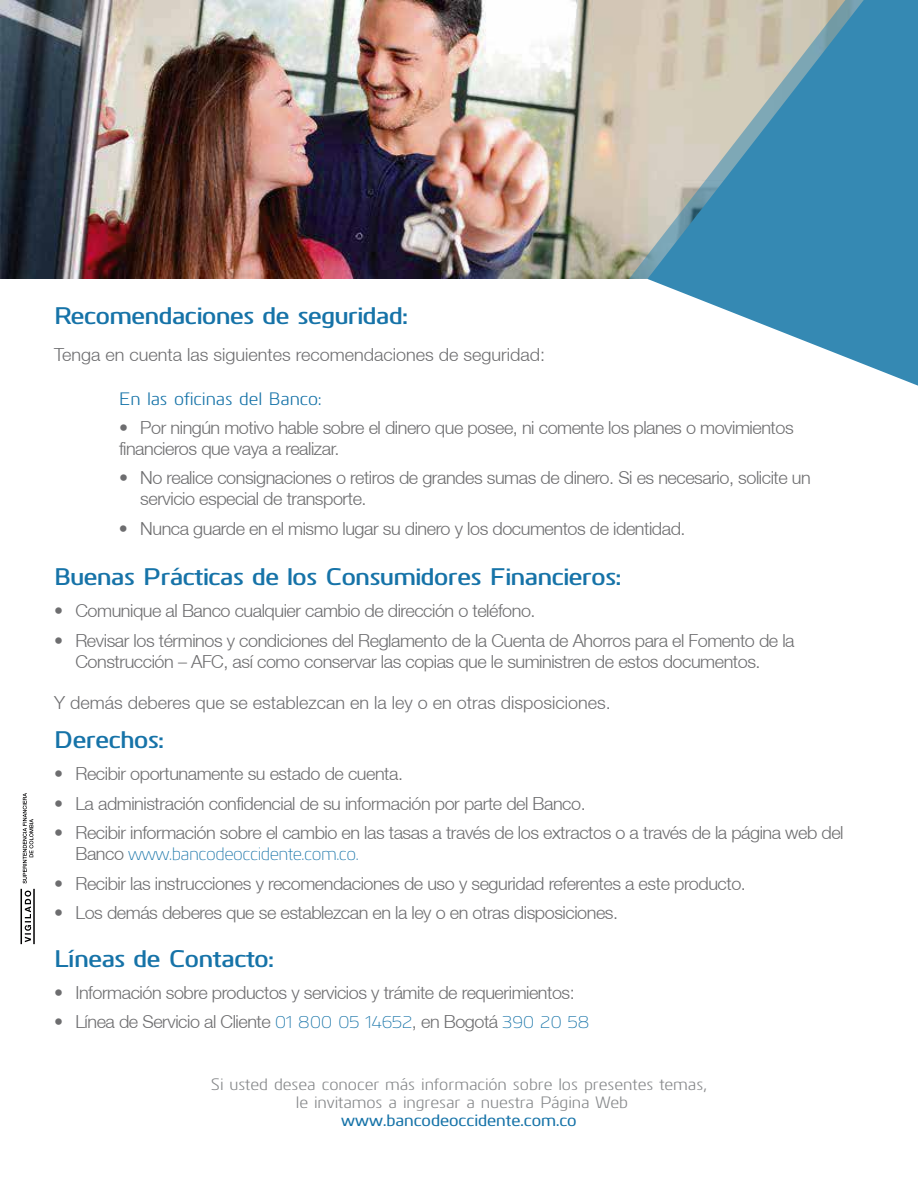
<style>
.page{position:relative;width:918px;height:1188px;background:#fff}
.page>*{position:absolute;margin:0;border:0;box-sizing:border-box;transform-origin:0 0}
.t1{font:600 24px "Kuro";letter-spacing:-.01em;color:#1673a8}
.t2{font:300 18px/21px "Helvetica Neue";letter-spacing:-.025em;color:#6d6d6f}
.t3{font:300 18px "Helvetica Neue";color:#6d6d6f}
.t4{font:300 18px "Kuro";letter-spacing:-.025em;color:#1673a8}
.t5{font:18px "Kuro";color:#1673a8}
.t6{font:16.5px/18px "Kuro";color:#87898b;text-align:center}
.t7{font:500 16.5px "Kuro";color:#1673a8}
.s1{font-family:"Helvetica Neue";color:#6d6d6f}
.s2{font-family:"Kuro";color:#1673a8}
</style>
<div class="page">
<svg style="left:21px;top:793px;width:14px;height:151px"></svg>
<img style="left:0;top:0;width:629px;height:279px">
<svg style="left:648px;top:279px;width:270px;height:107px"></svg>
<svg style="left:629px;top:0;width:289px;height:279px;background:#73a2b4"></svg>
<h1 class="t1" style="left:54px;top:298px;width:355px">Recomendaciones de seguridad:</h1>
<p class="t3" style="left:54px;top:344px;width:493px">Tenga en cuenta las siguientes recomendaciones de seguridad:</p>
<p class="t5" style="left:119px;top:385px;width:204px">En las oficinas del Banco:</p>
<p class="t2" style="left:119px;top:416px;width:676px">• Por ningún motivo hable sobre el dinero que posee, ni comente los planes o movimientos financieros que vaya a realizar.</p>
<p class="t2" style="left:140px;top:467px;width:672px;text-indent:-21px">• No realice consignaciones o retiros de grandes sumas de dinero. Si es necesario, solicite un servicio especial de transporte.</p>
<p class="t2" style="left:119px;top:517px;width:568px">• Nunca guarde en el mismo lugar su dinero y los documentos de identidad.</p>
<h1 class="t1" style="left:54px;top:559px;width:569px">Buenas Prácticas de los Consumidores Financieros:</h1>
<p class="t2" style="left:54px;top:600px;width:483px">• Comunique al Banco cualquier cambio de dirección o teléfono.</p>
<p class="t2" style="left:75px;top:630px;width:721px;text-indent:-21px">• Revisar los términos y condiciones del Reglamento de la Cuenta de Ahorros para el Fomento de la<br>Construcción – AFC, así como conservar las copias que le suministren de estos documentos.</p>
<p class="t3" style="left:54px;top:692px;width:558px">Y demás deberes que se establezcan en la ley o en otras disposiciones.</p>
<h1 class="t1" style="left:54px;top:722px;width:111px">Derechos:</h1>
<p class="t2" style="left:54px;top:763px;width:350px">• Recibir oportunamente su estado de cuenta.</p>
<p class="t2" style="left:54px;top:793px;width:533px">• La administración confidencial de su información por parte del Banco.</p>
<p class="t2" style="left:54px;top:822px;width:791px">• Recibir información sobre el cambio en las tasas a través de los extractos o a través de la página web del</p>
<p class="t4" style="left:75px;top:841px;width:285px"><span class="s1">Banco</span> www.bancodeoccidente.com.co.</p>
<p class="t2" style="left:54px;top:873px;width:693px">• Recibir las instrucciones y recomendaciones de uso y seguridad referentes a este producto.</p>
<p class="t2" style="left:54px;top:902px;width:565px">• Los demás deberes que se establezcan en la ley o en otras disposiciones.</p>
<h1 class="t1" style="left:54px;top:941px;width:221px">Líneas de Contacto:</h1>
<p class="t2" style="left:54px;top:982px;width:522px">• Información sobre productos y servicios y trámite de requerimientos:</p>
<p class="t2" style="left:54px;top:1011px;width:537px">• Línea de Servicio al Cliente <span class="s2">01 800 05 14652</span>, en Bogotá <span class="s2">390 20 58</span></p>
<p class="t6" style="left:211px;top:1074px;width:498px">Si usted desea conocer más información sobre los presentes temas, le invitamos a ingresar a nuestra Página Web</p>
<p class="t7" style="left:341px;top:1108px;width:237px">www.bancodeoccidente.com.co</p>
</div>
